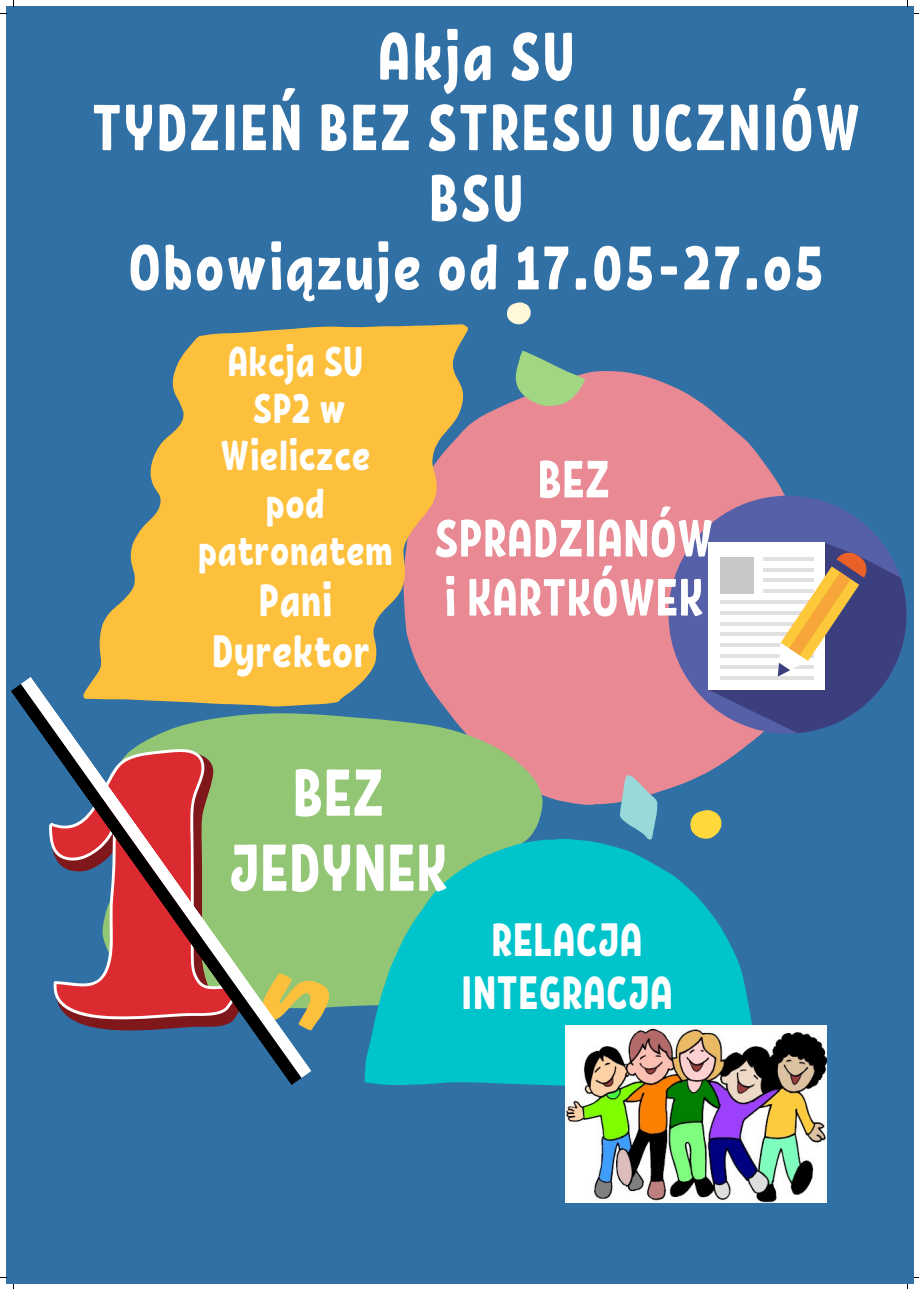
<style>
.page{position:relative;width:919px;height:1289px;background:#fff}
.page>*{position:absolute;margin:0;border:0;box-sizing:border-box;transform-origin:0 0}
.t1{font:66.82px "RF Krabuler";letter-spacing:.02em;color:#fff}
.t2{font:65.78px/75px "RF Krabuler";color:#fff;text-align:center}
.t3{font:64.72px/70.4px "RF Krabuler";letter-spacing:.02em;color:#fff;text-align:center}
.t4{font:63.3px "RF Krabuler";letter-spacing:.02em;color:#fff}
.t5{font:52.05px/59px "RF Krabuler";color:#fff;text-align:center}
.t6{font:46.5px "RF Krabuler";color:#fff}
.t7{font:45.08px/51.3px "RF Krabuler";color:#fff;text-align:center}
.t8{font:41.78px/47.2px "RF Krabuler";color:#fff;text-align:center}
</style>
<div class="page">
<div style="left:6px;top:6px;width:907px;height:1277px;background:#3070a4"></div>
<svg style="left:443px;top:371px;width:352px;height:434px;fill:#e88994"></svg>
<svg style="left:95px;top:324px;width:373px;height:382px;fill:#fdc03d"></svg>
<svg style="left:311px;top:713px;width:254px;height:294px;background:#98b87b"></svg>
<svg style="left:364px;top:838px;width:388px;height:247px;background:#16bbbd"></svg>
<svg style="left:504px;top:351px;width:81px;height:67px"></svg>
<svg style="left:311px;top:965px;width:23px;height:65px"></svg>
<svg style="left:690px;top:810px;width:31px;height:28px"></svg>
<svg style="left:507px;top:302px;width:23px;height:22px"></svg>
<svg style="left:607px;top:768px;width:61px;height:78px"></svg>
<svg style="left:668px;top:495px;width:214px;height:238px;background:#826fa2"></svg>
<svg style="left:708px;top:543px;width:197px;height:190px;background:#9c9bae"></svg>
<svg style="left:21px;top:676px;width:290px;height:401px"></svg>
<svg style="left:11px;top:684px;width:290px;height:401px"></svg>
<img style="left:565px;top:1025px;width:261px;height:177px">
<p class="t1" style="left:377px;top:13px;width:199px">Akja SU</p>
<p class="t3" style="left:92px;top:89px;width:770px">TYDZIEŃ BEZ STRESU UCZNIÓW<br>BSU</p>
<p class="t4" style="left:128px;top:226px;width:697px">Obowiązuje od 17.05-27.o5</p>
<p class="t8" style="left:227px;top:335px;width:138px">Akcja SU</p>
<p class="t8" style="left:220px;top:383px;width:152px">SP2 w<br>Wieliczce</p>
<p class="t8" style="left:198px;top:477px;width:196px">pod patronatem</p>
<p class="t7" style="left:212px;top:572px;width:160px">Pani<br>Dyrektor</p>
<p class="t5" style="left:434px;top:447px;width:281px">BEZ<br>SPRADZIANÓW i KARTKÓWEK</p>
<p class="t2" style="left:229px;top:752px;width:220px">BEZ<br>JEDYNEK</p>
<p class="t6" style="left:491px;top:909px;width:153px">RELACJA</p>
<p class="t6" style="left:460px;top:962px;width:214px">INTEGRACJA</p>
</div>
